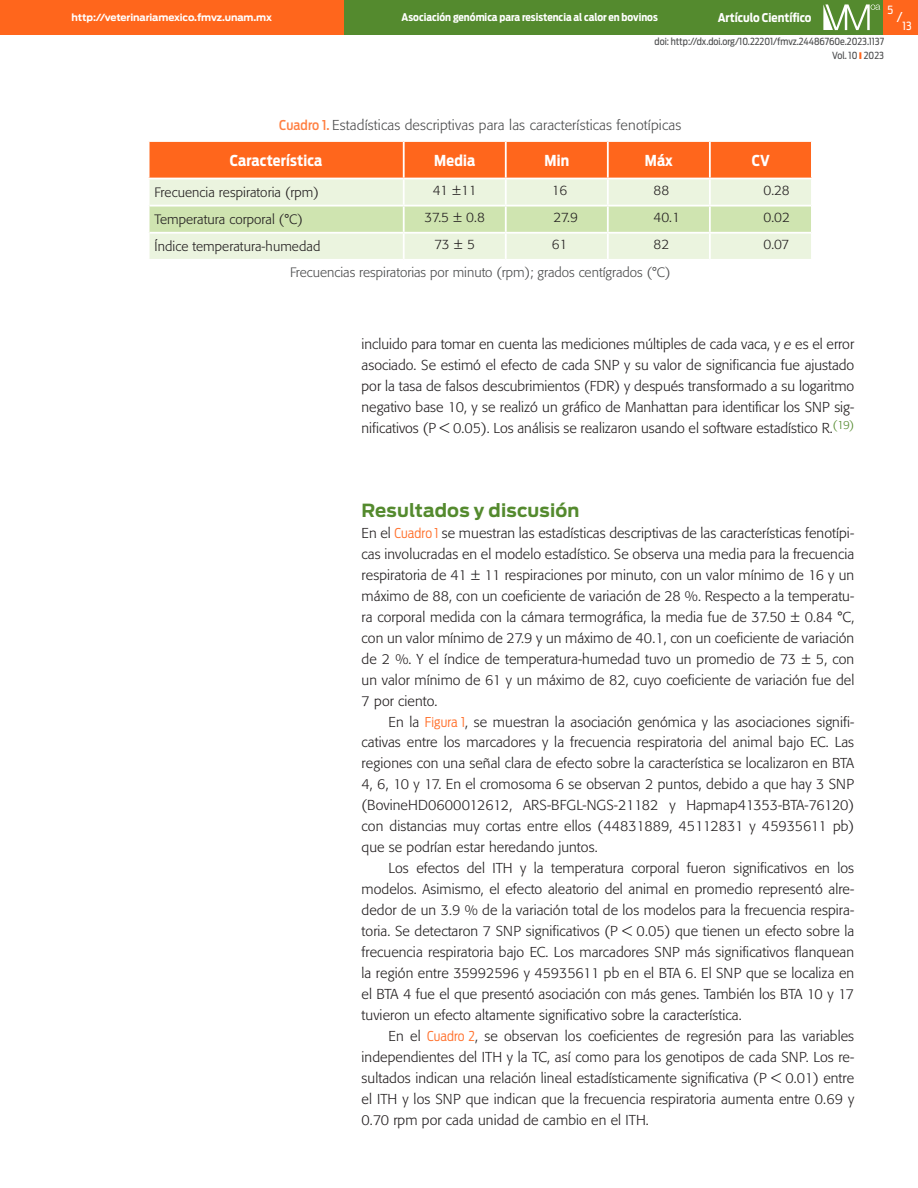
<style>
.page{position:relative;width:918px;height:1188px;background:#fff}
.page>*{position:absolute;margin:0;border:0;box-sizing:border-box;transform-origin:0 0}
._01_subtitulo_a{font:700 18px "Antenna";letter-spacing:.01em;color:#548a2e}
._06_tabla_b_subtitul{font:700 15px "Antenna Cond";letter-spacing:.01em;color:#fff}
._04_texto_2a{font:300 14.25px/21px "Formata";letter-spacing:.005em;color:#231f20;text-align:justify}
._04_texto_1a{font:300 14.25px/21px "Formata";color:#231f20;text-align:justify}
._06_tabla_a_titulo{font:300 14.25px "Formata";letter-spacing:.01em;color:#4b4c4d}
._06_tabla_c_texto{font:300 13.5px "Formata";letter-spacing:.005em;color:#231f20}
._06_tabla_e_pies_tab{font:300 13.5px "Formata";color:#4b4c4d}
.t1{font:13.5px "Antenna Cond";color:#fff}
.t2{font:700 12px "Antenna Cond";color:#fff}
.t3{font:11.25px "Antenna Cond";color:#fff}
.t4{font:700 10.5px "Antenna Cond";color:#fff}
.t5{font:9.75px/13.8px "Antenna Cond";color:#4b4c4d;text-align:right}
.t6{font:700 9.75px "Antenna";letter-spacing:-.01em;color:#fff}
.s1{font-family:"Antenna Cond";font-weight:500;font-size:13.5px;color:#ff8042}
.s2{font-style:italic}
.s3{font-family:"Antenna Cond";font-size:13.5px;color:#ff6f2a}
</style>
<div class="page">
<div style="left:344px;top:0;width:543px;height:34px;background:#548a2e"></div>
<svg style="left:823px;top:4px;width:57px;height:26px"></svg>
<div style="left:884px;top:0;width:34px;height:34px;background:#ff661c"></div>
<div style="left:0;top:0;width:344px;height:34px;background:#ff661c"></div>
<div style="left:150px;top:142px;width:661px;height:36px;background:#ff661c"></div>
<div style="left:150px;top:179px;width:661px;height:80px;background:#ebf4df"></div>
<div style="left:150px;top:207px;width:661px;height:25px;background:#cfe4b0"></div>
<hr style="left:403px;top:142px;width:2px;height:36px;background:#fff">
<hr style="left:505px;top:142px;width:2px;height:36px;background:#fff">
<hr style="left:607px;top:142px;width:2px;height:36px;background:#fff">
<hr style="left:709px;top:142px;width:2px;height:36px;background:#fff">
<hr style="left:403px;top:179px;width:2px;height:26px;background:#fff">
<hr style="left:505px;top:179px;width:2px;height:26px;background:#fff">
<hr style="left:607px;top:179px;width:2px;height:26px;background:#fff">
<hr style="left:709px;top:179px;width:2px;height:26px;background:#fff">
<hr style="left:403px;top:207px;width:2px;height:25px;background:#fff">
<hr style="left:505px;top:207px;width:2px;height:25px;background:#fff">
<hr style="left:607px;top:207px;width:2px;height:25px;background:#fff">
<hr style="left:709px;top:207px;width:2px;height:25px;background:#fff">
<hr style="left:403px;top:234px;width:2px;height:25px;background:#fff">
<hr style="left:505px;top:234px;width:2px;height:25px;background:#fff">
<hr style="left:607px;top:234px;width:2px;height:25px;background:#fff">
<hr style="left:709px;top:234px;width:2px;height:25px;background:#fff">
<hr style="left:150px;top:205px;width:254px;height:2px;background:#fff">
<hr style="left:404px;top:205px;width:102px;height:2px;background:#fff">
<hr style="left:506px;top:205px;width:102px;height:2px;background:#fff">
<hr style="left:608px;top:205px;width:102px;height:2px;background:#fff">
<hr style="left:710px;top:205px;width:101px;height:2px;background:#fff">
<hr style="left:150px;top:232px;width:254px;height:2px;background:#fff">
<hr style="left:404px;top:232px;width:102px;height:2px;background:#fff">
<hr style="left:506px;top:232px;width:102px;height:2px;background:#fff">
<hr style="left:608px;top:232px;width:102px;height:2px;background:#fff">
<hr style="left:710px;top:232px;width:101px;height:2px;background:#fff">
<p class="t6" style="left:72px;top:12px;width:202px">http://veterinariamexico.fmvz.unam.mx</p>
<p class="t3" style="left:887px;top:3px;width:7px">5</p>
<p class="t4" style="left:402px;top:11px;width:258px">Asociación genómica para resistencia al calor en bovinos</p>
<p class="t2" style="left:718px;top:10px;width:95px">Artículo Científico</p>
<p class="t5" style="left:655px;top:35px;width:231px">doi: http://dx.doi.org/10.22201/fmvz.24486760e.2023.1137<br>Vol. 10 2023</p>
<p class="t1" style="left:897px;top:9px;width:7px">/</p>
<p class="t3" style="left:903px;top:19px;width:10px">13</p>
<p class="_06_tabla_a_titulo" style="left:279px;top:117px;width:404px"><span class="s1">Cuadro 1.</span> Estadísticas descriptivas para las características fenotípicas</p>
<p class="_06_tabla_b_subtitul" style="left:230px;top:151px;width:94px">Característica</p>
<p class="_06_tabla_b_subtitul" style="left:434px;top:151px;width:42px">Media</p>
<p class="_06_tabla_b_subtitul" style="left:544px;top:151px;width:26px">Min</p>
<p class="_06_tabla_b_subtitul" style="left:645px;top:151px;width:30px">Máx</p>
<p class="_06_tabla_b_subtitul" style="left:752px;top:151px;width:20px">CV</p>
<p class="_06_tabla_c_texto" style="left:155px;top:184px;width:166px">Frecuencia respiratoria (rpm)</p>
<p class="_06_tabla_c_texto" style="left:433px;top:182px;width:45px">41 ±11</p>
<p class="_06_tabla_c_texto" style="left:552px;top:182px;width:17px">16</p>
<p class="_06_tabla_c_texto" style="left:653px;top:182px;width:17px">88</p>
<p class="_06_tabla_c_texto" style="left:763px;top:182px;width:28px">0.28</p>
<p class="_06_tabla_c_texto" style="left:155px;top:212px;width:150px">Temperatura corporal (°C)</p>
<p class="_06_tabla_c_texto" style="left:424px;top:209px;width:62px">37.5 ± 0.8</p>
<p class="_06_tabla_c_texto" style="left:553px;top:209px;width:26px">27.9</p>
<p class="_06_tabla_c_texto" style="left:653px;top:209px;width:28px">40.1</p>
<p class="_06_tabla_c_texto" style="left:763px;top:209px;width:28px">0.02</p>
<p class="_06_tabla_c_texto" style="left:155px;top:239px;width:167px">Índice temperatura-humedad</p>
<p class="_06_tabla_c_texto" style="left:435px;top:236px;width:42px">73±5</p>
<p class="_06_tabla_c_texto" style="left:552px;top:236px;width:17px">61</p>
<p class="_06_tabla_c_texto" style="left:653px;top:236px;width:17px">82</p>
<p class="_06_tabla_c_texto" style="left:763px;top:236px;width:28px">0.07</p>
<p class="_06_tabla_e_pies_tab" style="left:290px;top:264px;width:382px">Frecuencias respiratorias por minuto (rpm); grados centígrados (°C)</p>
<p class="_04_texto_1a" style="left:362px;top:334px;width:494px">incluido para tomar en cuenta las mediciones múltiples de cada vaca, y <span class="s2">e</span> es el error asociado. Se estimó el efecto de cada SNP y su valor de significancia fue ajustado por la tasa de falsos descubrimientos (FDR) y después transformado a su logaritmo negativo base 10, y se realizó un gráfico de Manhattan para identificar los SNP sig&shy;nificativos (P &lt; 0.05). Los análisis se realizaron usando el software estadístico R.<sup>(19)</sup></p>
<p class="_01_subtitulo_a" style="left:362px;top:500px;width:219px">Resultados y discusión</p>
<p class="_04_texto_1a" style="left:362px;top:523px;width:494px">En el <span class="s3">Cuadro 1</span> se muestran las estadísticas descriptivas de las características fenotípi&shy;cas involucradas en el modelo estadístico. Se observa una media para la frecuencia respiratoria de 41 ± 11 respiraciones por minuto, con un valor mínimo de 16 y un máximo de 88, con un coeficiente de variación de 28 %. Respecto a la temperatu&shy;ra corporal medida con la cámara termográfica, la media fue de 37.50 ± 0.84 °C, con un valor mínimo de 27.9 y un máximo de 40.1, con un coeficiente de variación de 2 %. Y el índice de temperatura-humedad tuvo un promedio de 73 ± 5, con un valor mínimo de 61 y un máximo de 82, cuyo coeficiente de variación fue del 7 por ciento.</p>
<p class="_04_texto_2a" style="left:362px;top:711px;width:494px;text-indent:27px">En la <span class="s3">Figura 1</span>, se muestran la asociación genómica y las asociaciones signifi&shy;cativas entre los marcadores y la frecuencia respiratoria del animal bajo EC. Las regiones con una señal clara de efecto sobre la característica se localizaron en BTA 4, 6, 10 y 17. En el cromosoma 6 se observan 2 puntos, debido a que hay 3 SNP (BovineHD0600012612, ARS-BFGL-NGS-21182 y Hapmap41353-BTA-76120) con distancias muy cortas entre ellos (44831889, 45112831 y 45935611 pb) que se podrían estar heredando juntos.</p>
<p class="_04_texto_2a" style="left:362px;top:858px;width:494px;text-indent:27px">Los efectos del ITH y la temperatura corporal fueron significativos en los modelos. Asimismo, el efecto aleatorio del animal en promedio representó alre&shy;dedor de un 3.9 % de la variación total de los modelos para la frecuencia respira&shy;toria. Se detectaron 7 SNP significativos (P &lt; 0.05) que tienen un efecto sobre la frecuencia respiratoria bajo EC. Los marcadores SNP más significativos flanquean la región entre 35992596 y 45935611 pb en el BTA 6. El SNP que se localiza en el BTA 4 fue el que presentó asociación con más genes. También los BTA 10 y 17 tuvieron un efecto altamente significativo sobre la característica.</p>
<p class="_04_texto_2a" style="left:362px;top:1025px;width:494px;text-indent:27px">En el <span class="s3">Cuadro 2</span>, se observan los coeficientes de regresión para las variables independientes del ITH y la TC, así como para los genotipos de cada SNP. Los re&shy;sultados indican una relación lineal estadísticamente significativa (P &lt; 0.01) entre el ITH y los SNP que indican que la frecuencia respiratoria aumenta entre 0.69 y 0.70 rpm por cada unidad de cambio en el ITH.</p>
</div>
